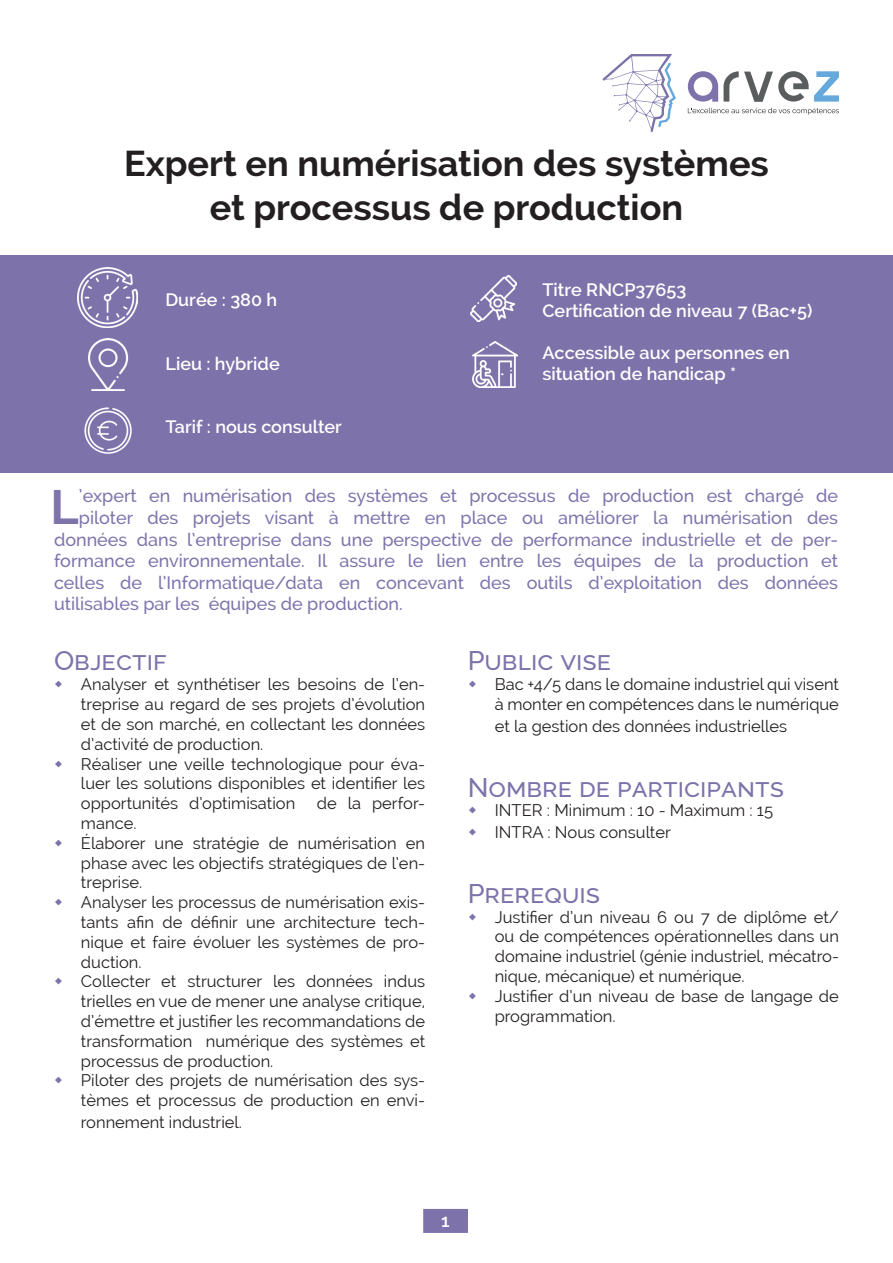
<style>
.page{position:relative;width:893px;height:1263px;background:#fff}
.page>*{position:absolute;margin:0;border:0;box-sizing:border-box;transform-origin:0 0}
.t1{font:700 48.45px "Raleway";color:#7f73ac}
.t2{font:700 36px/43.2px "Raleway";color:#231f20;text-align:center}
.t3{font:500 27px "Raleway";color:#7d72aa}
.t4{font:500 18px "Raleway";color:#7f73ac}
.t5{font:600 18px/21.6px "Raleway";color:#fff}
.t6{font:16.5px/19.8px "Raleway";color:#231f20}
</style>
<div class="page">
<div style="left:424px;top:1210px;width:43px;height:22px;background:#7d72aa"></div>
<div style="left:423px;top:1209px;width:45px;height:24px;border:2px solid #7f73ac"></div>
<div style="left:0;top:255px;width:893px;height:218px;background:#7d72aa"></div>
<img style="left:78px;top:267px;width:60px;height:60px">
<img style="left:471px;top:276px;width:45px;height:45px">
<img style="left:88px;top:338px;width:41px;height:53px">
<img style="left:472px;top:342px;width:46px;height:45px">
<img style="left:84px;top:407px;width:48px;height:47px">
<svg style="left:602px;top:54px;width:74px;height:78px"></svg>
<svg style="left:688px;top:71px;width:151px;height:31px"></svg>
<svg style="left:688px;top:108px;width:151px;height:7px"></svg>
<h2 class="t2" style="left:124px;top:142px;width:646px">Expert en numérisation des systèmes et processus de production</h2>
<p class="t5" style="left:165px;top:289px;width:113px">Durée : 380 h</p>
<p class="t5" style="left:542px;top:278px;width:271px">Titre RNCP37653<br>Certification de niveau 7 (Bac+5)</p>
<p class="t5" style="left:165px;top:352px;width:116px">Lieu : hybride</p>
<p class="t5" style="left:542px;top:342px;width:249px">Accessible aux personnes en situation de handicap *</p>
<p class="t5" style="left:165px;top:416px;width:178px">Tarif : nous consulter</p>
<h1 class="t1" style="left:50px;top:479px;width:30px">L</h1>
<p class="t4" style="left:79px;top:485px;width:761px">’expert en numérisation des systèmes et processus de production est chargé de</p>
<p class="t4" style="left:79px;top:507px;width:761px">piloter des projets visant à mettre en place ou améliorer la numérisation des</p>
<p class="t4" style="left:54px;top:529px;width:785px">données dans l’entreprise dans une perspective de performance industrielle et de per-</p>
<p class="t4" style="left:54px;top:550px;width:786px">formance environnementale. Il assure le lien entre les équipes de la production et</p>
<p class="t4" style="left:54px;top:572px;width:785px">celles de l’Informatique/data en concevant des outils d’exploitation des données</p>
<p class="t4" style="left:54px;top:593px;width:350px">utilisables par les équipes de production.</p>
<h3 class="t3" style="left:54px;top:645px;width:114px">Objectif</h3>
<p class="t6" style="left:81px;top:674px;width:346px">Analyser et synthétiser les besoins de l’en&shy;treprise au regard de ses projets d’évolution et de son marché, en collectant les données d’activité de production.<br>Réaliser une veille technologique pour éva&shy;luer les solutions disponibles et identifier les opportunités d’optimisation</p>
<h3 class="t3" style="left:468px;top:645px;width:145px">Public vise</h3>
<p class="t6" style="left:495px;top:674px;width:346px">Bac +4/5 dans le domaine industriel qui visent à monter en compétences dans le numérique</p>
<p class="t6" style="left:495px;top:716px;width:294px">et la gestion des données industrielles</p>
<h3 class="t3" style="left:468px;top:771px;width:318px">Nombre de participants</h3>
<p class="t6" style="left:495px;top:800px;width:280px;line-height:21.6px">INTER : Minimum : 10 - Maximum : 15<br>INTRA : Nous consulter</p>
<p class="t6" style="left:317px;top:793px;width:110px">de la perfor-</p>
<p class="t6" style="left:81px;top:813px;width:346px">mance.<br>Élaborer une stratégie de numérisation en phase avec les objectifs stratégiques de l’en&shy;treprise.<br>Analyser les processus de numérisation exis&shy;tants afin de définir une architecture tech&shy;nique et faire évoluer les systèmes de pro&shy;duction.<br>Collecter et structurer les données indus trielles en vue de mener une analyse critique, d’émettre et justifier les recommandations de transformation numérique des systèmes et processus de production.<br>Piloter des projets de numérisation des sys&shy;tèmes et processus de production en envi-</p>
<p class="t6" style="left:81px;top:1112px;width:163px">ronnement industriel.</p>
<h3 class="t3" style="left:468px;top:877px;width:134px">Prerequis</h3>
<p class="t6" style="left:495px;top:907px;width:346px">Justifier d’un niveau 6 ou 7 de diplôme et/ ou de compétences opérationnelles dans un domaine industriel (génie industriel, mécatro&shy;nique, mécanique) et numérique.<br>Justifier d’un niveau de base de langage de programmation.</p>
<p class="t5" style="left:441px;top:1210px;width:10px">1</p>
</div>
